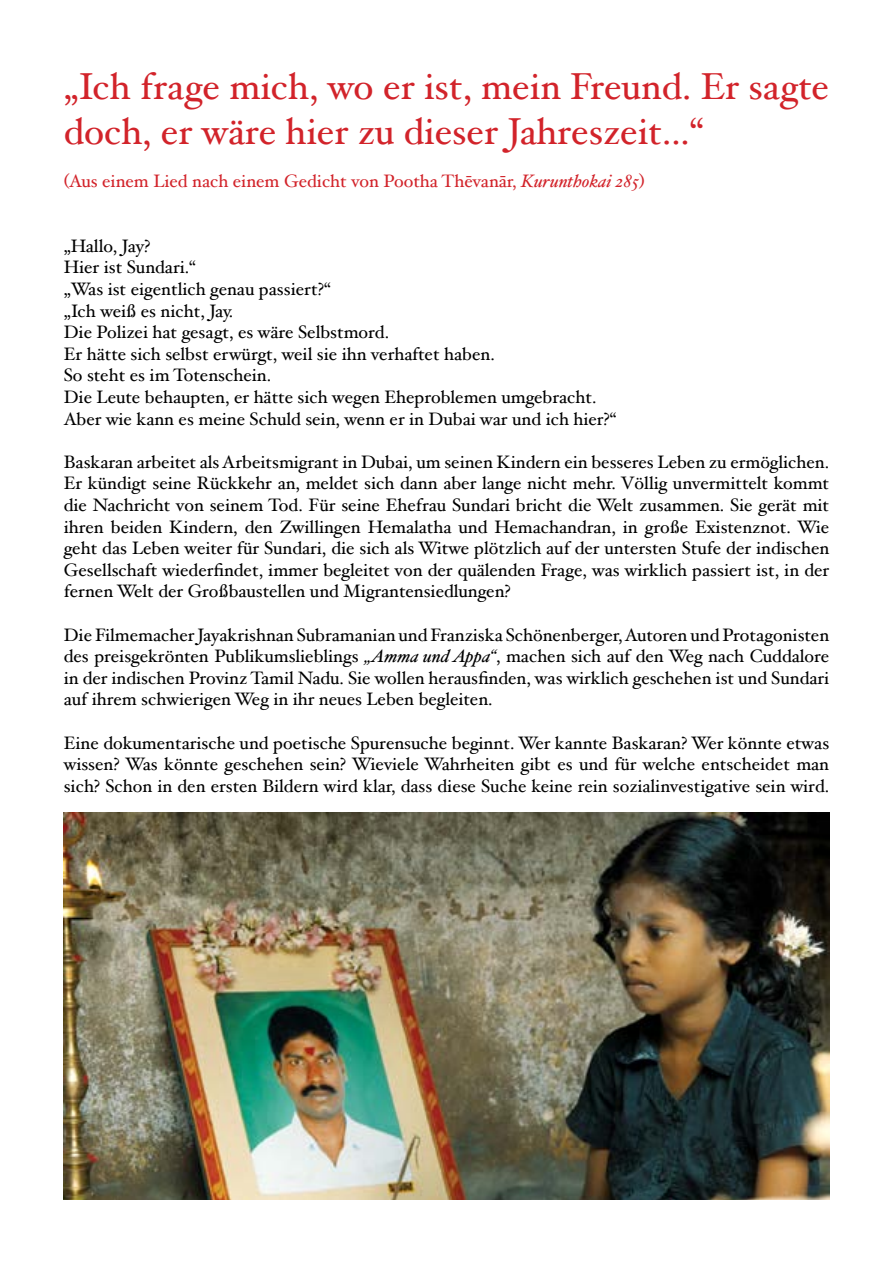
<style>
.page{position:relative;width:893px;height:1263px;background:#fff}
.page>*{position:absolute;margin:0;border:0;box-sizing:border-box;transform-origin:0 0}
.t1{font:37.5px/45px "Hoefler Text";color:#d2232a}
.t2{font:18px/21.6px "Hoefler Text";color:#000;text-align:justify}
.t3{font:18px "Hoefler Text";color:#d2232a}
.s1{font-style:italic}
</style>
<div class="page">
<img style="left:64px;top:812px;width:765px;height:387px">
<h1 class="t1" style="left:64px;top:63px;width:767px">„Ich frage mich, wo er ist, mein Freund. Er sagte doch, er wäre hier zu dieser Jahreszeit...“</h1>
<p class="t3" style="left:64px;top:170px;width:582px">(Aus einem Lied nach einem Gedicht von Pootha Thēvanār, <span class="s1">Kurunthokai 285</span>)</p>
<p class="t2" style="left:64px;top:235px;width:555px;text-align:left">„Hallo, Jay?<br>Hier ist Sundari.“<br>„Was ist eigentlich genau passiert?“<br>„Ich weiß es nicht, Jay.<br>Die Polizei hat gesagt, es wäre Selbstmord.<br>Er hätte sich selbst erwürgt, weil sie ihn verhaftet haben.<br>So steht es im Totenschein.<br>Die Leute behaupten, er hätte sich wegen Eheproblemen umgebracht.<br>Aber wie kann es meine Schuld sein, wenn er in Dubai war und ich hier?“</p>
<p class="t2" style="left:64px;top:451px;width:767px">Baskaran arbeitet als Arbeitsmigrant in Dubai, um seinen Kindern ein besseres Leben zu ermöglichen.<br>Er kündigt seine Rückkehr an, meldet sich dann aber lange nicht mehr. Völlig unvermittelt kommt die Nachricht von seinem Tod. Für seine Ehefrau Sundari bricht die Welt zusammen. Sie gerät mit ihren beiden Kindern, den Zwillingen Hemalatha und Hemachandran, in große Existenznot. Wie geht das Leben weiter für Sundari, die sich als Witwe plötzlich auf der untersten Stufe der indischen Gesellschaft wiederfindet, immer begleitet von der quälenden Frage, was wirklich passiert ist, in der fernen Welt der Großbaustellen und Migrantensiedlungen?</p>
<p class="t2" style="left:64px;top:624px;width:767px">Die Filmemacher Jayakrishnan Subramanian und Franziska Schönenberger, Autoren und Protagonisten des preisgekrönten Publikumslieblings <span class="s1">„Amma und Appa“</span>, machen sich auf den Weg nach Cuddalore in der indischen Provinz Tamil Nadu. Sie wollen herausfinden, was wirklich geschehen ist und Sundari auf ihrem schwierigen Weg in ihr neues Leben begleiten.</p>
<p class="t2" style="left:64px;top:732px;width:767px">Eine dokumentarische und poetische Spurensuche beginnt. Wer kannte Baskaran? Wer könnte etwas wissen? Was könnte geschehen sein? Wieviele Wahrheiten gibt es und für welche entscheidet man sich? Schon in den ersten Bildern wird klar, dass diese Suche keine rein sozialinvestigative sein wird.</p>
</div>
